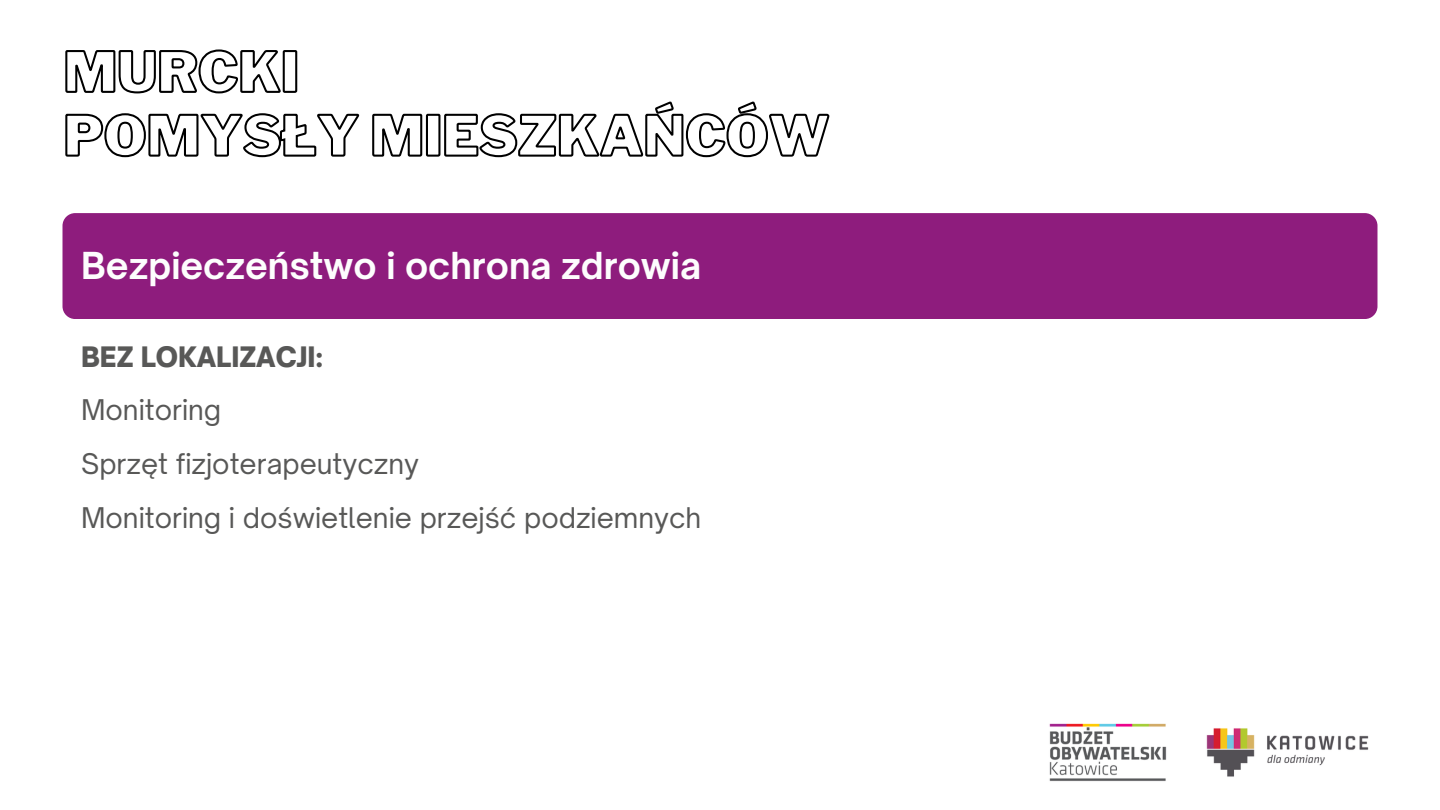
<style>
.page{position:relative;width:1440px;height:810px;background:#fff}
.page>*{position:absolute;margin:0;border:0;box-sizing:border-box;transform-origin:0 0}
.t1{font:700 35.6px "Open Sauce One";color:#fdfdfd}
.t2{font:27.3px "Open Sauce One";color:#585857}
.t3{font:900 27px "Open Sauce One";color:#585857}
</style>
<div class="page">
<svg style="left:65px;top:49px;width:233px;height:45px"></svg>
<svg style="left:65px;top:101px;width:765px;height:57px"></svg>
<div style="left:63px;top:213px;width:1314px;height:106px;background:#8e1c7d;border-radius:13px"></div>
<img style="left:1049px;top:723px;width:320px;height:59px">
<h2 class="t1" style="left:81px;top:243px;width:622px">Bezpieczeństwo i ochrona zdrowia</h2>
<p class="t3" style="left:81px;top:340px;width:243px">BEZ LOKALIZACJI:</p>
<h3 class="t2" style="left:81px;top:393px;width:142px">Monitoring</h3>
<p class="t2" style="left:81px;top:447px;width:340px">Sprzęt fizjoterapeutyczny</p>
<p class="t2" style="left:81px;top:501px;width:622px">Monitoring i doświetlenie przejść podziemnych</p>
</div>
